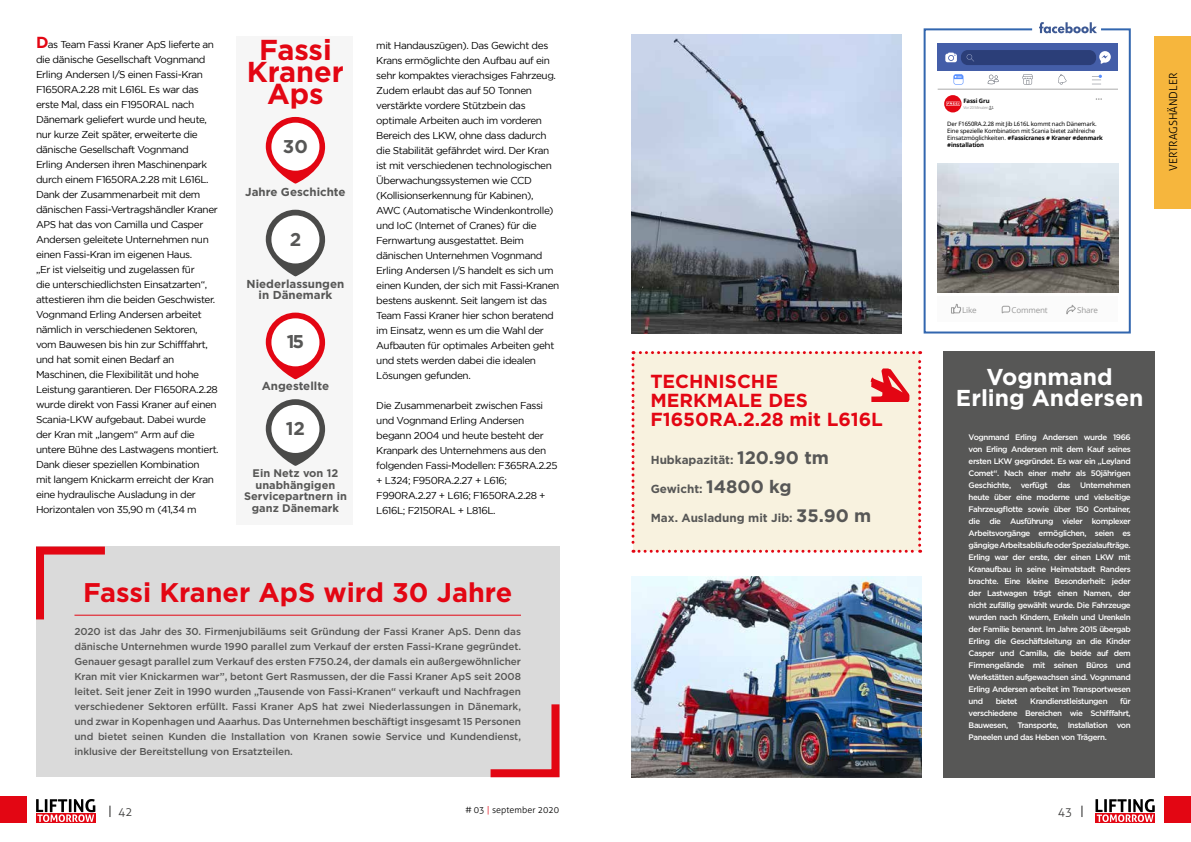
<style>
.page{position:relative;width:1191px;height:842px;background:#fff}
.page>*{position:absolute;margin:0;border:0;box-sizing:border-box;transform-origin:0 0}
.t1{font:700 28.8px/22px "Gotham";color:#e30613;text-align:center}
.t2{font:700 27px "Gotham";color:#e30613}
.t3{font:700 23px/21px "Gotham";color:#fff;text-align:center}
.t4{font:700 18.9px/18.9px "Gotham";color:#e30613}
.t5{font:700 18.5px "Gotham";color:#575756}
.t6{font:300 12px "Aller";color:#3c3c3b}
.t7{font:700 11.7px "Gotham";color:#575756}
.t8{font:700 11.6px/11.5px "Gotham";color:#575756;text-align:center}
.t9{font:700 11px/11.5px "Gotham";color:#575756;text-align:center}
.t10{font:300 11px "Aller";color:#000}
.t11{font:10px/15px "Gotham";letter-spacing:-.04em;color:#000}
.t12{font:500 10px/15px "Gotham";letter-spacing:-.01em;color:#575756;text-align:justify}
.t13{font:300 9px "Aller";color:#000}
.t14{font:500 8px/12px "Gotham";letter-spacing:-.05em;color:#fff;text-align:justify}
.t15{font:8px "Noto Sans";letter-spacing:-.02em;color:#9e9e9e}
.t16{font:6px/7.2px "Noto Sans";letter-spacing:-.02em;color:#000}
.t17{font:700 6px "Noto Sans";letter-spacing:-.02em;color:#000}
.t18{font:4px "Noto Sans";letter-spacing:-.07em;color:#9e9e9e}
.s1{font-weight:700;font-size:16px;color:#e30613}
.s2{font-size:18px}
.s3{font-weight:700}
.s4{color:#000}
.s5{color:#e30613}
</style>
<div class="page">
<div style="left:36px;top:813px;width:60px;height:10px;background:#e30613"></div>
<svg style="left:36px;top:799px;width:59px;height:23px"></svg>
<div style="left:1095px;top:813px;width:60px;height:10px;background:#e30613"></div>
<svg style="left:1095px;top:799px;width:59px;height:23px"></svg>
<div style="left:1155px;top:36px;width:36px;height:172px;background:#f6b63d"></div>
<div style="left:1164px;top:797px;width:27px;height:26px;background:#e30613"></div>
<div style="left:0;top:797px;width:26px;height:26px;background:#e30613"></div>
<img style="left:631px;top:34px;width:270px;height:299px">
<img style="left:631px;top:577px;width:290px;height:200px">
<svg style="left:923px;top:28px;width:208px;height:306px"></svg>
<div style="left:937px;top:44px;width:181px;height:27px;background:#445ea8"></div>
<div style="left:961px;top:50px;width:135px;height:15px;background:#2b3e78;border-radius:7px"></div>
<svg style="left:1099px;top:51px;width:12px;height:13px"></svg>
<svg style="left:945px;top:52px;width:29px;height:12px"></svg>
<svg style="left:953px;top:74px;width:10px;height:11px"></svg>
<svg style="left:987px;top:75px;width:11px;height:9px"></svg>
<svg style="left:1022px;top:74px;width:11px;height:11px"></svg>
<svg style="left:1091px;top:75px;width:11px;height:10px"></svg>
<svg style="left:1058px;top:74px;width:8px;height:11px"></svg>
<svg style="left:1095px;top:98px;width:7px;height:2px"></svg>
<svg style="left:988px;top:106px;width:5px;height:4px"></svg>
<div style="left:937px;top:296px;width:181px;height:26px;background:#f6f6f6"></div>
<svg style="left:951px;top:304px;width:10px;height:10px"></svg>
<svg style="left:1001px;top:306px;width:9px;height:8px"></svg>
<svg style="left:1066px;top:305px;width:10px;height:9px"></svg>
<svg style="left:1039px;top:22px;width:58px;height:11px"></svg>
<img style="left:937px;top:164px;width:181px;height:128px">
<div style="left:237px;top:36px;width:116px;height:489px;background:#f6f6f6"></div>
<svg style="left:266px;top:117px;width:59px;height:67px"></svg>
<svg style="left:266px;top:210px;width:59px;height:66px"></svg>
<svg style="left:266px;top:399px;width:59px;height:67px"></svg>
<svg style="left:266px;top:313px;width:59px;height:66px"></svg>
<div style="left:271px;top:123px;width:48px;height:48px;background:#fff;border-radius:50%"></div>
<div style="left:271px;top:215px;width:48px;height:48px;background:#fff;border-radius:50%"></div>
<div style="left:271px;top:405px;width:48px;height:48px;background:#fff;border-radius:50%"></div>
<div style="left:271px;top:318px;width:48px;height:48px;background:#fff;border-radius:50%"></div>
<svg style="left:944px;top:95px;width:17px;height:17px"></svg>
<svg style="left:946px;top:102px;width:14px;height:4px"></svg>
<div style="left:631px;top:351px;width:290px;height:202px;background:#f8f2df"></div>
<div style="left:36px;top:546px;width:523px;height:231px;background:#dadada"></div>
<svg style="left:36px;top:546px;width:77px;height:74px"></svg>
<svg style="left:490px;top:696px;width:70px;height:82px"></svg>
<div style="left:943px;top:351px;width:212px;height:426px;background:#575756"></div>
<hr style="left:74px;top:615px;width:447px;height:1px;background:#e30613">
<p class="t11" style="left:36px;top:36px;width:184px"><span class="s1">D</span>as Team Fassi Kraner ApS lieferte an die dänische Gesellschaft Vognmand Erling Andersen I/S einen Fassi-Kran F1650RA.2.28 mit L616L Es war das erste Mal, dass ein F1950RAL nach Dänemark geliefert wurde und heute, nur kurze Zeit später, erweiterte die dänische Gesellschaft Vognmand<br>Erling Andersen ihren Maschinenpark durch einem F1650RA.2.28 mit L616L.<br>Dank der Zusammenarbeit mit dem dänischen Fassi-Vertragshändler Kraner APS hat das von Camilla und Casper Andersen geleitete Unternehmen nun einen Fassi-Kran im eigenen Haus.<br>„Er ist vielseitig und zugelassen für<br>die unterschiedlichsten Einsatzarten“, attestieren ihm die beiden Geschwister.<br>Vognmand Erling Andersen arbeitet nämlich in verschiedenen Sektoren, vom Bauwesen bis hin zur Schifffahrt, und hat somit einen Bedarf an Maschinen, die Flexibilität und hohe Leistung garantieren. Der F1650RA.2.28 wurde direkt von Fassi Kraner auf einen Scania-LKW aufgebaut. Dabei wurde der Kran mit „langem“ Arm auf die untere Bühne des Lastwagens montiert.<br>Dank dieser speziellen Kombination<br>mit langem Knickarm erreicht der Kran eine hydraulische Ausladung in der Horizontalen von 35,90 m (41,34 m</p>
<h1 class="t1" style="left:247px;top:39px;width:99px">Fassi<br>Kraner<br>Aps</h1>
<h3 class="t5" style="left:283px;top:134px;width:26px">30</h3>
<p class="t8" style="left:245px;top:186px;width:102px">Jahre Geschichte</p>
<h3 class="t5" style="left:290px;top:227px;width:13px">2</h3>
<p class="t8" style="left:247px;top:278px;width:99px">Niederlassungen in Dänemark</p>
<h3 class="t5" style="left:287px;top:330px;width:19px">15</h3>
<p class="t8" style="left:262px;top:380px;width:69px">Angestellte</p>
<h3 class="t5" style="left:286px;top:416px;width:21px">12</h3>
<p class="t9" style="left:244px;top:468px;width:104px">Ein Netz von 12 unabhängigen<br>Servicepartnern in ganz Dänemark</p>
<p class="t11" style="left:376px;top:38px;width:185px">mit Handauszügen). Das Gewicht des Krans ermöglichte den Aufbau auf ein sehr kompaktes vierachsiges Fahrzeug.<br>Zudem erlaubt das auf 50 Tonnen verstärkte vordere Stützbein das optimale Arbeiten auch im vorderen Bereich des LKW, ohne dass dadurch die Stabilität gefährdet wird. Der Kran ist mit verschiedenen technologischen Überwachungssystemen wie CCD (Kollisionserkennung für Kabinen), AWC (Automatische Windenkontrolle) und IoC (Internet of Cranes) für die Fernwartung ausgestattet. Beim dänischen Unternehmen Vognmand Erling Andersen I/S handelt es sich um einen Kunden, der sich mit Fassi-Kranen bestens auskennt. Seit langem ist das Team Fassi Kraner hier schon beratend im Einsatz, wenn es um die Wahl der Aufbauten für optimales Arbeiten geht und stets werden dabei die idealen Lösungen gefunden.</p>
<p class="t11" style="left:376px;top:398px;width:183px">Die Zusammenarbeit zwischen Fassi und Vognmand Erling Andersen begann 2004 und heute besteht der<br>Kranpark des Unternehmens aus den folgenden Fassi-Modellen: F365RA.2.25 + L324; F950RA.2.27 + L616;<br>F990RA.2.27 + L616; F1650RA.2.28 +<br>L616L; F2150RAL + L816L.</p>
<h2 class="t2" style="left:83px;top:574px;width:430px">Fassi Kraner ApS wird 30 Jahre</h2>
<p class="t12" style="left:74px;top:623px;width:448px">2020 ist das Jahr des 30. Firmenjubiläums seit Gründung der Fassi Kraner ApS. Denn das dänische Unternehmen wurde 1990 parallel zum Verkauf der ersten Fassi-Krane gegründet.<br>Genauer gesagt parallel zum Verkauf des ersten F750.24, der damals ein außergewöhnlicher Kran mit vier Knickarmen war”, betont Gert Rasmussen, der die Fassi Kraner ApS seit 2008 leitet. Seit jener Zeit in 1990 wurden „Tausende von Fassi-Kranen“ verkauft und Nachfragen verschiedener Sektoren erfüllt. Fassi Kraner ApS hat zwei Niederlassungen in Dänemark, und zwar in Kopenhagen und Aaarhus. Das Unternehmen beschäftigt insgesamt 15 Personen und bietet seinen Kunden die Installation von Kranen sowie Service und Kundendienst, inklusive der Bereitstellung von Ersatzteilen.</p>
<h3 class="t4" style="left:650px;top:372px;width:234px">TECHNISCHE<br>MERKMALE DES<br>F1650RA.2.28 mit L616L</h3>
<p class="t7" style="left:651px;top:453px;width:180px">Hubkapazität: <span class="s2">120.90 tm</span></p>
<p class="t7" style="left:651px;top:481px;width:142px">Gewicht: <span class="s2">14800 kg</span></p>
<p class="t7" style="left:651px;top:510px;width:222px">Max. Ausladung mit Jib: <span class="s2">35.90 m</span></p>
<p class="t17" style="left:963px;top:97px;width:28px">Fassi Gru</p>
<p class="t18" style="left:963px;top:105px;width:26px">Vor 20 Minuten</p>
<p class="t16" style="left:947px;top:120px;width:157px">Der F1650RA.2.28 mit Jib L616L kommt nach Dänemark.<br>Eine spezielle Kombination mit Scania bietet zahlreiche Einsatzmöglichkeiten. <span class="s3">#Fassicranes # Kraner #denmark #installation</span></p>
<p class="t15" style="left:962px;top:304px;width:16px">Like</p>
<p class="t15" style="left:1011px;top:304px;width:38px">Comment</p>
<p class="t15" style="left:1077px;top:304px;width:22px">Share</p>
<h3 class="t3" style="left:956px;top:366px;width:189px">Vognmand<br>Erling Andersen</h3>
<p class="t14" style="left:968px;top:431px;width:164px">Vognmand Erling Andersen wurde 1966 von Erling Andersen mit dem Kauf seines ersten LKW gegründet. Es war ein „Leyland Comet“. Nach einer mehr als 50jährigen Geschichte, verfügt das Unternehmen heute über eine moderne und vielseitige Fahrzeugflotte sowie über 150 Container, die die Ausführung vieler komplexer Arbeitsvorgänge ermöglichen, seien es gängige Arbeitsabläufe oder Spezialaufträge.<br>Erling war der erste, der einen LKW mit Kranaufbau in seine Heimatstadt Randers brachte. Eine kleine Besonderheit: jeder der Lastwagen trägt einen Namen, der nicht zufällig gewählt wurde. Die Fahrzeuge wurden nach Kindern, Enkeln und Urenkeln der Familie benannt. Im Jahre 2015 übergab Erling die Geschäftsleitung an die Kinder Casper und Camilla, die beide auf dem Firmengelände mit seinen Büros und Werkstätten aufgewachsen sind. Vognmand Erling Andersen arbeitet im Transportwesen und</p>
<p class="t14" style="left:968px;top:695px;width:164px;text-indent:152px">für verschiedene Bereichen wie Schifffahrt, Bauwesen, Transporte, Installation von Paneelen und das Heben von Trägern.</p>
<p class="t14" style="left:995px;top:695px;width:23px">bietet</p>
<p class="t14" style="left:1030px;top:695px;width:79px">Krandienstleistungen</p>
<p class="t6" style="left:108px;top:804px;width:26px"><span class="s4">|</span> 42</p>
<p class="t6" style="left:1057px;top:804px;width:28px">43 <span class="s4">|</span></p>
<p class="t13" style="left:465px;top:804px;width:96px"># 03 <span class="s5">|</span> september 2020</p>
<p class="t10" style="left:1166px;top:171px;width:100px;rotate:-90deg">VERTRAGSHÄNDLER</p>
</div>
